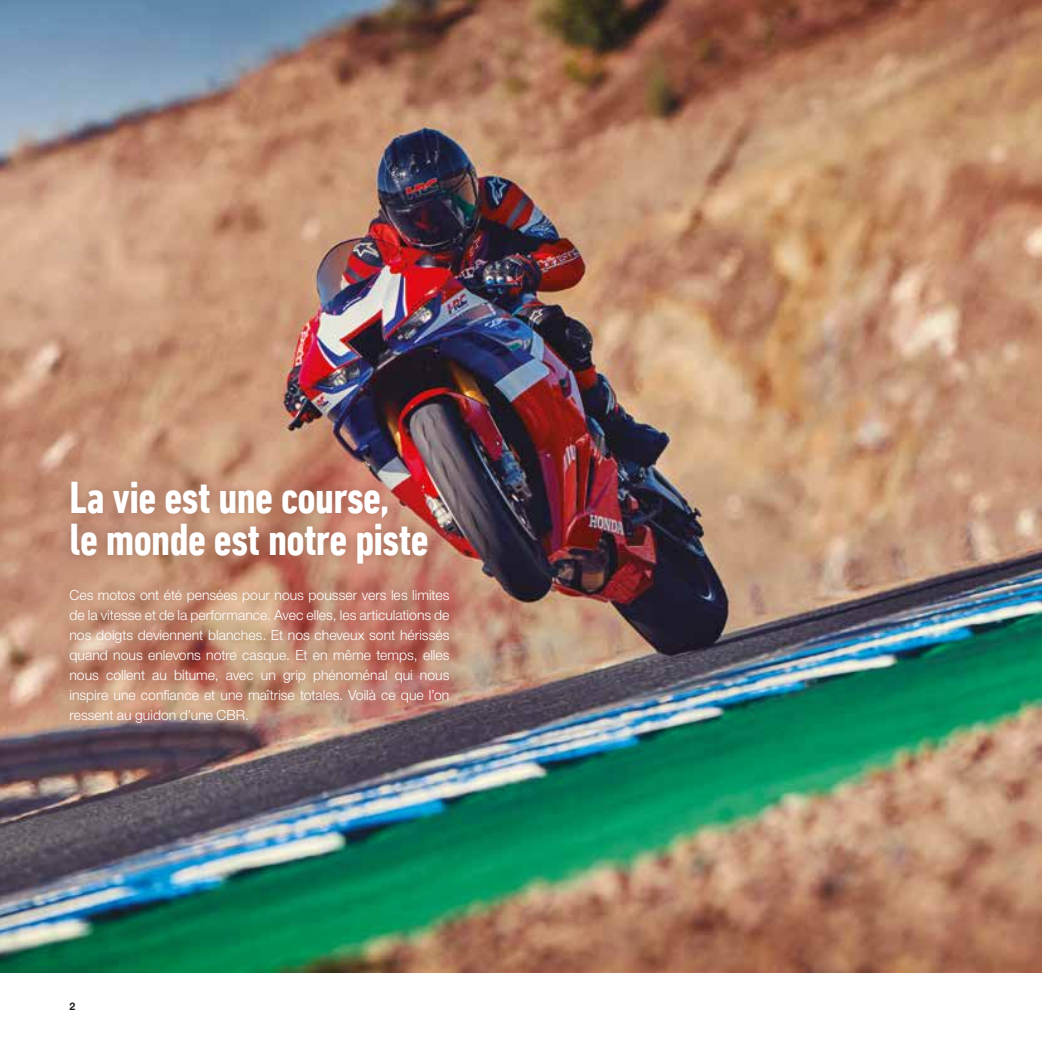
<style>
.page{position:relative;width:1042px;height:1042px;background:#fff}
.page>*{position:absolute;margin:0;border:0;box-sizing:border-box;transform-origin:0 0}
.t1{font:700 condensed 45.5px/42px "DIN Next LT Pro";letter-spacing:-.015em;color:#fff}
.t2{font:300 14px/20.1px "Helvetica Neue LT Std";color:#fff;text-align:justify}
.t3{font:700 10.5px "Helvetica Neue LT Std";color:#1d1d1b}
</style>
<div class="page">
<img style="left:0;top:0;width:1042px;height:972px">
<div style="left:61px;top:472px;width:376px;height:101px;background:#855546;opacity:.5"></div>
<div style="left:60px;top:579px;width:399px;height:154px;background:#855546;opacity:.5"></div>
<h1 class="t1" style="left:69px;top:476px;width:361px">La vie est une course, le monde est notre piste</h1>
<p class="t2" style="left:69px;top:584px;width:382px">Ces motos ont été pensées pour nous pousser vers les limites de la vitesse et de la performance. Avec elles, les articulations de nos doigts deviennent blanches. Et nos cheveux sont hérissés quand nous enlevons notre casque. Et en même temps, elles nous collent au bitume, avec un grip phénoménal qui nous inspire une confiance et une maîtrise totales. Voilà ce que l’on ressent au guidon d’une CBR.</p>
<p class="t3" style="left:69px;top:1000px;width:7px">2</p>
</div>
